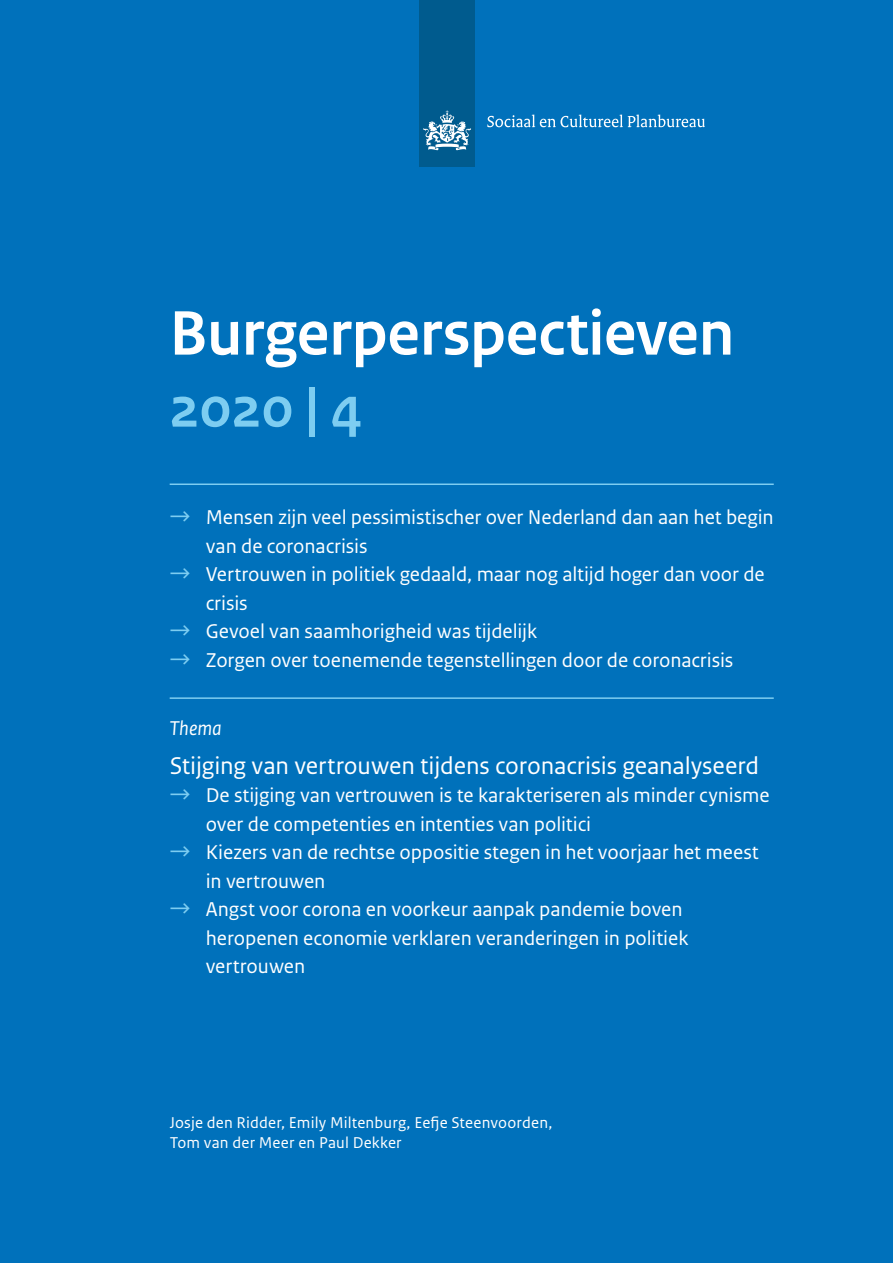
<style>
.page{position:relative;width:893px;height:1263px;background:#0071bb}
.page>*{position:absolute;margin:0;border:0;box-sizing:border-box;transform-origin:0 0}
.Title_Title{font:700 66px "Rijksoverheid Sans Heading";color:#fff}
.Title_sub__Title{font:700 60px "Rijksoverheid Sans Heading";color:#7dcdf1}
.H_Thema{font:25.5px "Rijksoverheid Sans Text";letter-spacing:-.005em;color:#fff}
.t1{font:21px/28.5px "Rijksoverheid Sans Text";letter-spacing:-.005em;color:#fff}
.P_Thema{font:italic 21px "Rijksoverheid Sans Text";color:#fff}
.Author_Title{font:16.5px/19.8px "Rijksoverheid Sans Text";letter-spacing:.01em;color:#fff}
.s1{font-size:24px;color:#7dcdf1}
</style>
<div class="page">
<hr style="left:170px;top:483px;width:604px;height:2px;background:#7dcdf1">
<hr style="left:170px;top:697px;width:604px;height:2px;background:#7dcdf1">
<div style="left:419px;top:0;width:56px;height:166px;background:#005b8e"></div>
<svg style="left:423px;top:110px;width:48px;height:41px"></svg>
<svg style="left:487px;top:115px;width:218px;height:12px"></svg>
<p class="Title_Title" style="left:170px;top:296px;width:566px">Burgerperspectieven</p>
<p class="Title_sub__Title" style="left:170px;top:373px;width:193px">2020 | 4</p>
<p class="t1" style="left:206px;top:503px;width:569px;text-indent:-36px"><span class="s1">→</span> Mensen zijn veel pessimistischer over Nederland dan aan het begin van de coronacrisis</p>
<p class="t1" style="left:206px;top:560px;width:560px;text-indent:-36px"><span class="s1">→</span> Vertrouwen in politiek gedaald, maar nog altijd hoger dan voor de crisis</p>
<p class="t1" style="left:170px;top:617px;width:369px"><span class="s1">→</span> Gevoel van saamhorigheid was tijdelijk</p>
<p class="t1" style="left:170px;top:646px;width:565px"><span class="s1">→</span> Zorgen over toenemende tegenstellingen door de coronacrisis</p>
<p class="P_Thema" style="left:170px;top:716px;width:54px">Thema</p>
<p class="H_Thema" style="left:170px;top:751px;width:591px">Stijging van vertrouwen tijdens coronacrisis geanalyseerd</p>
<p class="t1" style="left:206px;top:781px;width:565px;text-indent:-36px"><span class="s1">→</span> De stijging van vertrouwen is te karakteriseren als minder cynisme over de competenties en intenties van politici</p>
<p class="t1" style="left:206px;top:838px;width:554px;text-indent:-36px"><span class="s1">→</span> Kiezers van de rechtse oppositie stegen in het voorjaar het meest in vertrouwen</p>
<p class="t1" style="left:206px;top:895px;width:484px;text-indent:-36px"><span class="s1">→</span> Angst voor corona en voorkeur aanpak pandemie boven heropenen economie verklaren veranderingen in politiek vertrouwen</p>
<p class="Author_Title" style="left:170px;top:1113px;width:384px">Josje den Ridder, Emily Miltenburg, Eefje Steenvoorden,<br>Tom van der Meer en Paul Dekker</p>
</div>
